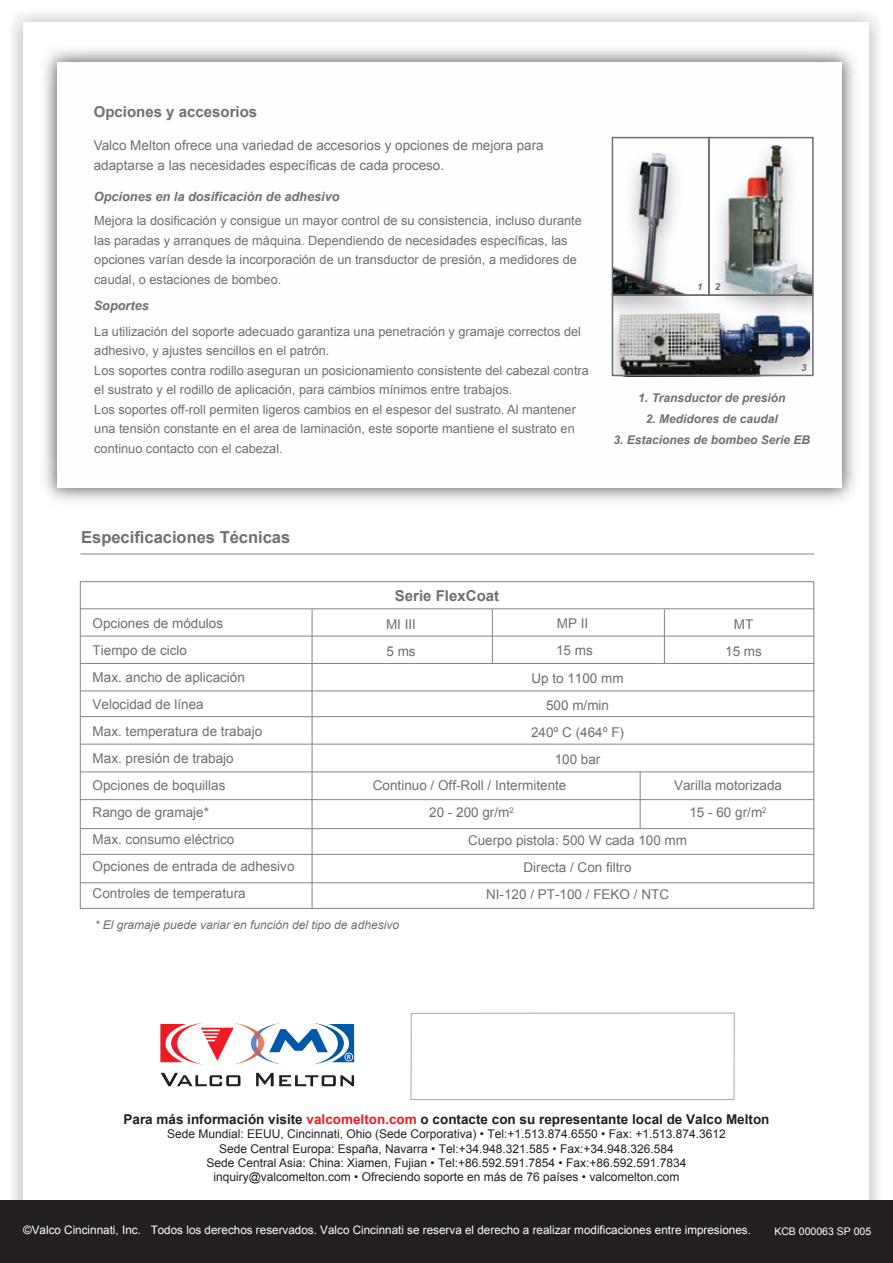
<style>
.page{position:relative;width:893px;height:1263px;background:#fff}
.page>*{position:absolute;margin:0;border:0;box-sizing:border-box;transform-origin:0 0}
.t1{font:700 16.5px "Arial";color:#6d6f71}
.t2{font:700 15px "Arial";color:#6d6f71}
.t3{font:13.5px/27px "Arial";color:#6d6f71;text-align:center}
.t4{font:700 13.5px "Arial";color:#231f20}
.t5{font:12.75px/19.5px "Arial";color:#6d6f71}
.t6{font:italic 700 12.75px "Arial";color:#6d6f71}
.t7{font:12px/14.4px "Arial";color:#231f20;text-align:center}
.t8{font:italic 700 12px "Arial";color:#6d6f71}
.t9{font:italic 12px "Arial";color:#6d6f71}
.t10{font:11.7px "Arial";color:#fff}
.t11{font:10.5px "Arial";color:#fff}
.t12{font:italic 700 9.6px "Arial";color:#6d6f71}
.s1{color:#ed1c24}
</style>
<div class="page">
<div style="left:0;top:1200px;width:893px;height:63px;background:#231f20"></div>
<img style="left:264px;top:1026px;width:5px;height:36px">
<img style="left:234px;top:1023px;width:30px;height:42px">
<svg style="left:161px;top:1073px;width:193px;height:13px"></svg>
<svg style="left:160px;top:1022px;width:74px;height:43px"></svg>
<svg style="left:269px;top:1022px;width:85px;height:43px"></svg>
<div style="left:411px;top:1013px;width:323px;height:87px;border:1px solid #a7a9ac"></div>
<img style="left:45px;top:50px;width:810px;height:450px">
<div style="left:57px;top:62px;width:785px;height:426px;background:#fdfeff"></div>
<img style="left:713px;top:331px;width:96px;height:42px">
<img style="left:713px;top:207px;width:98px;height:124px">
<img style="left:725px;top:145px;width:86px;height:148px">
<img style="left:615px;top:297px;width:98px;height:76px">
<img style="left:615px;top:153px;width:68px;height:140px">
<div style="left:612px;top:294px;width:202px;height:82px;border:2px solid #6d6e70"></div>
<div style="left:708px;top:137px;width:106px;height:159px;border:2px solid #6d6e70"></div>
<div style="left:612px;top:137px;width:98px;height:159px;border:2px solid #6d6e70"></div>
<hr style="left:81px;top:554px;width:733px;height:1px;background:#818385">
<hr style="left:80px;top:608px;width:734px;height:1px;background:#818385">
<hr style="left:312px;top:609px;width:1px;height:300px;background:#818385">
<hr style="left:492px;top:609px;width:1px;height:54px;background:#818385">
<hr style="left:664px;top:609px;width:1px;height:54px;background:#818385">
<hr style="left:640px;top:772px;width:1px;height:57px;background:#818385">
<hr style="left:81px;top:636px;width:733px;height:1px;background:#818385">
<hr style="left:80px;top:663px;width:734px;height:1px;background:#818385">
<hr style="left:81px;top:691px;width:733px;height:1px;background:#818385">
<hr style="left:80px;top:716px;width:734px;height:1px;background:#818385">
<hr style="left:80px;top:744px;width:734px;height:1px;background:#818385">
<hr style="left:80px;top:771px;width:734px;height:1px;background:#818385">
<hr style="left:80px;top:799px;width:734px;height:1px;background:#818385">
<hr style="left:80px;top:828px;width:734px;height:1px;background:#818385">
<hr style="left:80px;top:854px;width:734px;height:1px;background:#818385">
<hr style="left:80px;top:882px;width:734px;height:1px;background:#818385">
<p class="t2" style="left:94px;top:102px;width:165px">Opciones y accesorios</p>
<p class="t3" style="left:94px;top:136px;width:451px;line-height:19.5px;text-align:left">Valco Melton ofrece una variedad de accesorios y opciones de mejora para adaptarse a las necesidades específicas de cada proceso.</p>
<p class="t6" style="left:94px;top:188px;width:247px">Opciones en la dosificación de adhesivo</p>
<p class="t5" style="left:94px;top:211px;width:489px">Mejora la dosificación y consigue un mayor control de su consistencia, incluso durante las paradas y arranques de máquina. Dependiendo de necesidades específicas, las opciones varían desde la incorporación de un transductor de presión, a medidores de caudal, o estaciones de bombeo.</p>
<p class="t6" style="left:94px;top:297px;width:57px">Soportes</p>
<p class="t5" style="left:94px;top:322px;width:496px">La utilización del soporte adecuado garantiza una penetración y gramaje correctos del adhesivo, y ajustes sencillos en el patrón.<br>Los soportes contra rodillo aseguran un posicionamiento consistente del cabezal contra el sustrato y el rodillo de aplicación, para cambios mínimos entre trabajos.<br>Los soportes off-roll permiten ligeros cambios en el espesor del sustrato. Al mantener una tensión constante en el area de laminación, este soporte mantiene el sustrato en continuo contacto con el cabezal.</p>
<p class="t12" style="left:697px;top:281px;width:7px">1</p>
<p class="t12" style="left:715px;top:281px;width:7px">2</p>
<p class="t12" style="left:801px;top:361px;width:7px">3</p>
<p class="t8" style="left:638px;top:390px;width:149px">1. Transductor de presión</p>
<p class="t8" style="left:646px;top:411px;width:134px">2. Medidores de caudal</p>
<p class="t8" style="left:613px;top:432px;width:198px">3. Estaciones de bombeo Serie EB</p>
<p class="t1" style="left:81px;top:526px;width:211px">Especificaciones Técnicas</p>
<p class="t2" style="left:395px;top:586px;width:106px">Serie FlexCoat</p>
<p class="t3" style="left:386px;top:610px;width:32px;text-align:left">MI III<br>5 ms</p>
<p class="t3" style="left:93px;top:610px;width:203px;text-align:left">Opciones de módulos<br>Tiempo de ciclo<br>Max. ancho de aplicación<br>Velocidad de línea<br>Max. temperatura de trabajo<br>Max. presión de trabajo<br>Opciones de boquillas<br>Rango de gramaje*<br>Max. consumo eléctrico<br>Opciones de entrada de adhesivo<br>Controles de temperatura</p>
<p class="t3" style="left:556px;top:609px;width:38px;text-align:left">MP II<br>15 ms</p>
<p class="t3" style="left:725px;top:610px;width:38px">MT<br>15 ms</p>
<p class="t3" style="left:531px;top:664px;width:95px">Up to 1100 mm<br>500 m/min<br>240º C (464º F)<br>100 bar</p>
<p class="t3" style="left:373px;top:772px;width:195px">Continuo / Off-Roll / Intermitente<br>20 - 200 gr/m<sup>2</sup></p>
<p class="t3" style="left:674px;top:772px;width:110px">Varilla motorizada<br>15 - 60 gr/m<sup>2</sup></p>
<p class="t3" style="left:468px;top:826px;width:221px">Cuerpo pistola: 500 W cada 100 mm<br>Directa / Con filtro<br>NI-120 / PT-100 / FEKO / NTC</p>
<p class="t9" style="left:95px;top:917px;width:306px">* El gramaje puede variar en función del tipo de adhesivo</p>
<p class="t4" style="left:123px;top:1110px;width:647px">Para más información visite <span class="s1">valcomelton.com</span> o contacte con su representante local de Valco Melton</p>
<p class="t7" style="left:167px;top:1127px;width:560px">Sede Mundial: EEUU, Cincinnati, Ohio (Sede Corporativa) • Tel:+1.513.874.6550 • Fax: +1.513.874.3612<br>Sede Central Europa: España, Navarra • Tel:+34.948.321.585 • Fax:+34.948.326.584<br>Sede Central Asia: China: Xiamen, Fujian • Tel:+86.592.591.7854 • Fax:+86.592.591.7834 inquiry@valcomelton.com • Ofreciendo soporte en más de 76 países • valcomelton.com</p>
<p class="t10" style="left:23px;top:1222px;width:729px">©Valco Cincinnati, Inc. Todos los derechos reservados. Valco Cincinnati se reserva el derecho a realizar modificaciones entre impresiones.</p>
<p class="t11" style="left:774px;top:1224px;width:98px">KCB 000063 SP 005</p>
</div>
